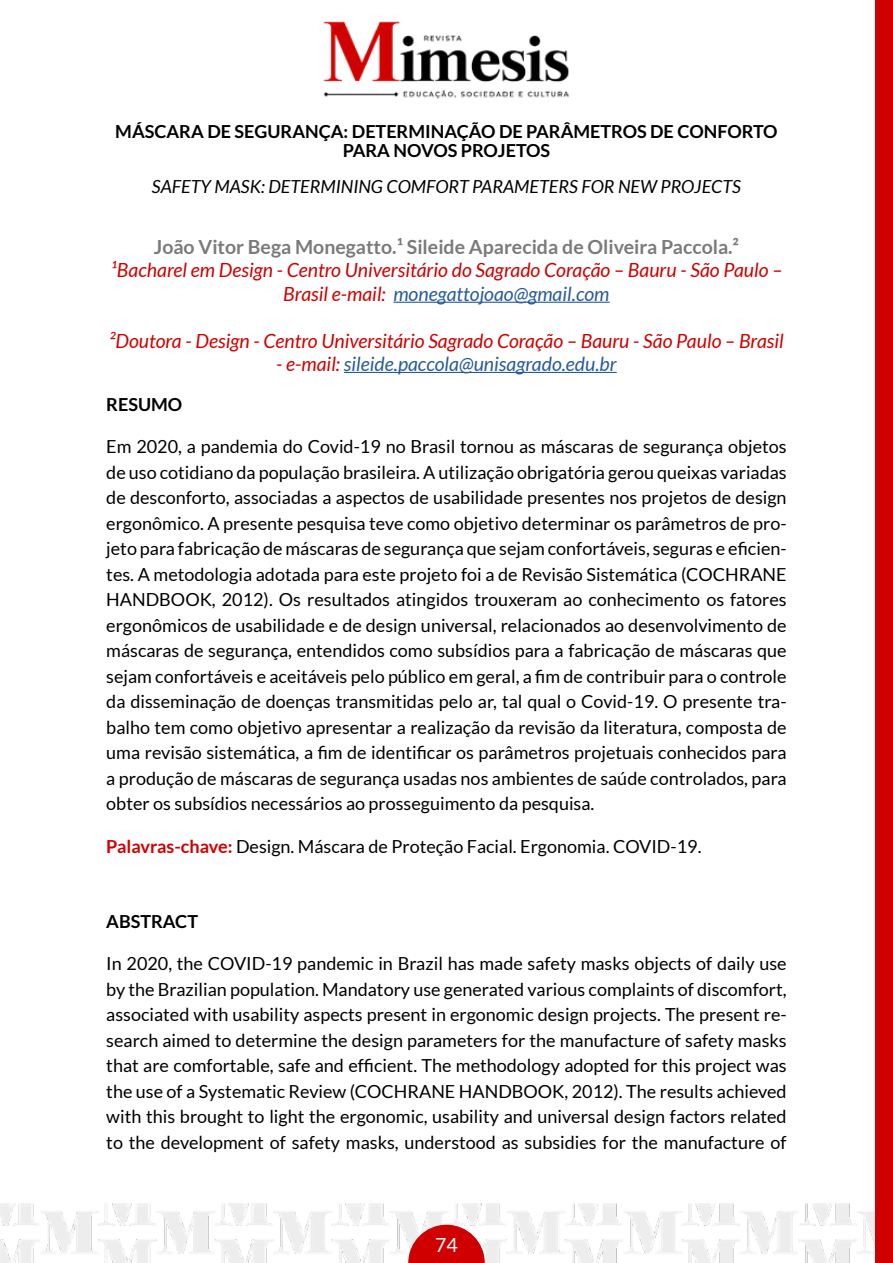
<style>
.page{position:relative;width:893px;height:1263px;background:#fff}
.page>*{position:absolute;margin:0;border:0;box-sizing:border-box;transform-origin:0 0}
.t1{font:italic 19.5px/23.4px "Lato";color:#d10000;text-align:center}
.t2{font:700 19.5px "Lato";color:#7a7a7a}
.t3{font:italic 19.5px "Lato";color:#275b9b}
.t4{font:19.5px "Lato";color:#fff}
.t5{font:18px/25.5px "Lato";color:#000;text-align:justify}
.t6{font:700 18px/19px "Lato";color:#000;text-align:center}
.t7{font:italic 18px "Lato";color:#000}
.s1{color:#275b9b}
.s2{color:#d10000}
.s3{font-weight:700;color:#d10000}
</style>
<div class="page">
<img style="left:0;top:1203px;width:876px;height:60px">
<svg style="left:408px;top:1225px;width:77px;height:38px;background:#d93535"></svg>
<div style="left:876px;top:0;width:17px;height:1263px;background:#d10000"></div>
<img style="left:323px;top:21px;width:247px;height:78px">
<hr style="left:393px;top:302px;width:217px;height:1px;background:#275b9b">
<hr style="left:344px;top:372px;width:273px;height:1px;background:#275b9b">
<p class="t6" style="left:115px;top:121px;width:664px">MÁSCARA DE SEGURANÇA: DETERMINAÇÃO DE PARÂMETROS DE CONFORTO<br>PARA NOVOS PROJETOS</p>
<p class="t7" style="left:152px;top:176px;width:590px">SAFETY MASK: DETERMINING COMFORT PARAMETERS FOR NEW PROJECTS</p>
<p class="t2" style="left:154px;top:236px;width:587px">João Vitor Bega Monegatto.¹ Sileide Aparecida de Oliveira Paccola.²</p>
<p class="t1" style="left:111px;top:259px;width:673px">¹Bacharel em Design - Centro Universitário do Sagrado Coração – Bauru - São Paulo –<br>Brasil e-mail: <span class="s1">monegattojoao@gmail.com</span></p>
<p class="t1" style="left:109px;top:329px;width:676px">²Doutora - Design - Centro Universitário Sagrado Coração – Bauru - São Paulo – Brasil</p>
<p class="t3" style="left:276px;top:353px;width:342px"><span class="s2">- e-mail:</span> sileide.paccola@unisagrado.edu.br</p>
<p class="t6" style="left:106px;top:394px;width:77px">RESUMO</p>
<p class="t5" style="left:106px;top:434px;width:682px">Em 2020, a pandemia do Covid-19 no Brasil tornou as máscaras de segurança objetos de uso cotidiano da população brasileira. A utilização obrigatória gerou queixas variadas de desconforto, associadas a aspectos de usabilidade presentes nos projetos de design ergonômico. A presente pesquisa teve como objetivo determinar os parâmetros de pro&shy;jeto para fabricação de máscaras de segurança que sejam confortáveis, seguras e eficien&shy;tes. A metodologia adotada para este projeto foi a de Revisão Sistemática (COCHRANE HANDBOOK, 2012). Os resultados atingidos trouxeram ao conhecimento os fatores ergonômicos de usabilidade e de design universal, relacionados ao desenvolvimento de máscaras de segurança, entendidos como subsídios para a fabricação de máscaras que sejam confortáveis e aceitáveis pelo público em geral, a fim de contribuir para o controle da disseminação de doenças transmitidas pelo ar, tal qual o Covid-19. O presente tra&shy;balho tem como objetivo apresentar a realização da revisão da literatura, composta de uma revisão sistemática, a fim de identificar os parâmetros projetuais conhecidos para a produção de máscaras de segurança usadas nos ambientes de saúde controlados, para obter os subsídios necessários ao prosseguimento da pesquisa.</p>
<p class="t5" style="left:106px;top:833px;width:597px"><span class="s3">Palavras-chave:</span> Design. Máscara de Proteção Facial. Ergonomia. COVID-19.</p>
<p class="t6" style="left:106px;top:911px;width:93px">ABSTRACT</p>
<p class="t5" style="left:106px;top:951px;width:682px">In 2020, the COVID-19 pandemic in Brazil has made safety masks objects of daily use by the Brazilian population. Mandatory use generated various complaints of discomfort, associated with usability aspects present in ergonomic design projects. The present re&shy;search aimed to determine the design parameters for the manufacture of safety masks that are comfortable, safe and efficient. The methodology adopted for this project was the use of a Systematic Review (COCHRANE HANDBOOK, 2012). The results achieved with this brought to light the ergonomic, usability and universal design factors related to the development of safety masks, understood as subsidies for the manufacture of</p>
<p class="t4" style="left:435px;top:1234px;width:24px">74</p>
</div>
